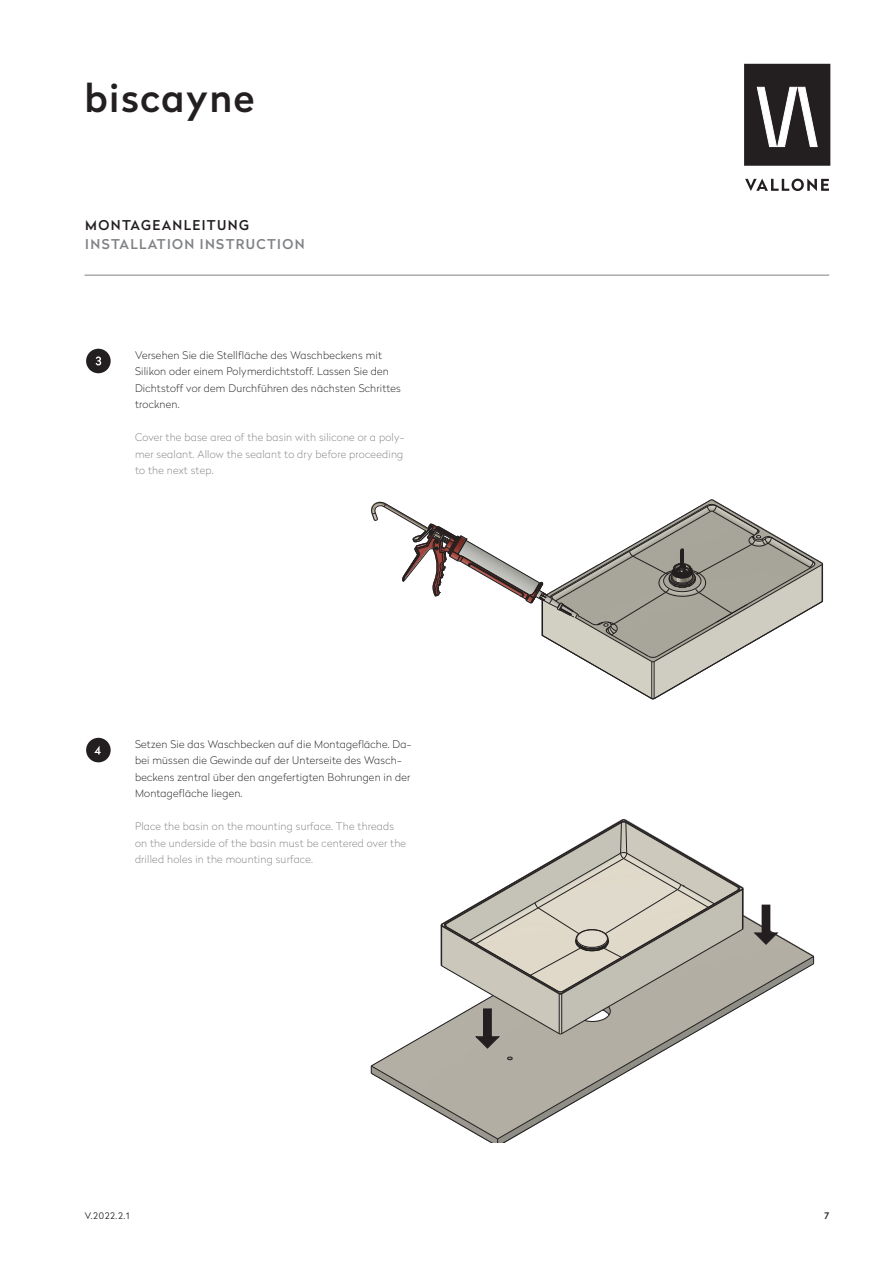
<style>
.page{position:relative;width:893px;height:1263px;background:#fff}
.page>*{position:absolute;margin:0;border:0;box-sizing:border-box;transform-origin:0 0}
.t1{font:500 38.55px "Radikal";letter-spacing:.04em;color:#231f20}
.Überschrift_EN{font:500 13.5px "Radikal";letter-spacing:.1em;color:#808285}
.Überschrift_DE{font:500 13.5px "Radikal";letter-spacing:.1em;color:#231f20}
.Fließtext_DE{font:100 10.5px/16.5px "Radikal";letter-spacing:.02em;color:#231f20}
.Fließtext_EN{font:100 10.5px/16.5px "Radikal";letter-spacing:.02em;color:#808285}
.t2{font:300 9px "Radikal";color:#231f20}
.t3{font:500 9px "Radikal";color:#231f20}
</style>
<div class="page">
<svg style="left:745px;top:179px;width:84px;height:12px"></svg>
<div style="left:745px;top:65px;width:84px;height:99px;background:#231f20"></div>
<div style="left:744px;top:64px;width:86px;height:102px;border:3px solid #231f20"></div>
<svg style="left:757px;top:87px;width:61px;height:60px"></svg>
<hr style="left:84px;top:275px;width:745px;height:1px;background:#808285">
<svg style="left:371px;top:499px;width:452px;height:201px"></svg>
<div style="left:86px;top:349px;width:25px;height:24px;background:#231f20;border-radius:50%"></div>
<svg style="left:96px;top:356px;width:5px;height:9px"></svg>
<div style="left:86px;top:738px;width:25px;height:24px;background:#231f20;border-radius:50%"></div>
<svg style="left:94px;top:746px;width:7px;height:8px"></svg>
<svg style="left:370px;top:819px;width:444px;height:324px"></svg>
<div style="left:484px;top:1009px;width:7px;height:31px;background:#231f20"></div>
<div style="left:483px;top:1008px;width:9px;height:32px;border:1px solid #231f20"></div>
<h1 class="t1" style="left:84px;top:70px;width:172px">biscayne</h1>
<p class="Überschrift_DE" style="left:85px;top:215px;width:165px">MONTAGEANLEITUNG</p>
<p class="Überschrift_EN" style="left:85px;top:235px;width:221px">INSTALLATION INSTRUCTION</p>
<p class="Fließtext_DE" style="left:135px;top:346px;width:267px">Versehen Sie die Stellfläche des Waschbeckens mit Silikon oder einem Polymerdichtstoff. Lassen Sie den Dichtstoff vor dem Durchführen des nächsten Schrittes trocknen.</p>
<p class="Fließtext_EN" style="left:135px;top:429px;width:271px">Cover the base area of the basin with silicone or a poly&shy;mer sealant. Allow the sealant to dry before proceeding to the next step.</p>
<p class="Fließtext_DE" style="left:135px;top:735px;width:278px">Setzen Sie das Waschbecken auf die Montagefläche. Da&shy;bei müssen die Gewinde auf der Unterseite des Wasch&shy;beckens zentral über den angefertigten Bohrungen in der Montagefläche liegen.</p>
<p class="Fließtext_EN" style="left:135px;top:818px;width:273px">Place the basin on the mounting surface. The threads on the underside of the basin must be centered over the drilled holes in the mounting surface.</p>
<p class="t2" style="left:85px;top:1209px;width:46px">V.2022.2.1</p>
<p class="t3" style="left:824px;top:1209px;width:6px">7</p>
</div>
